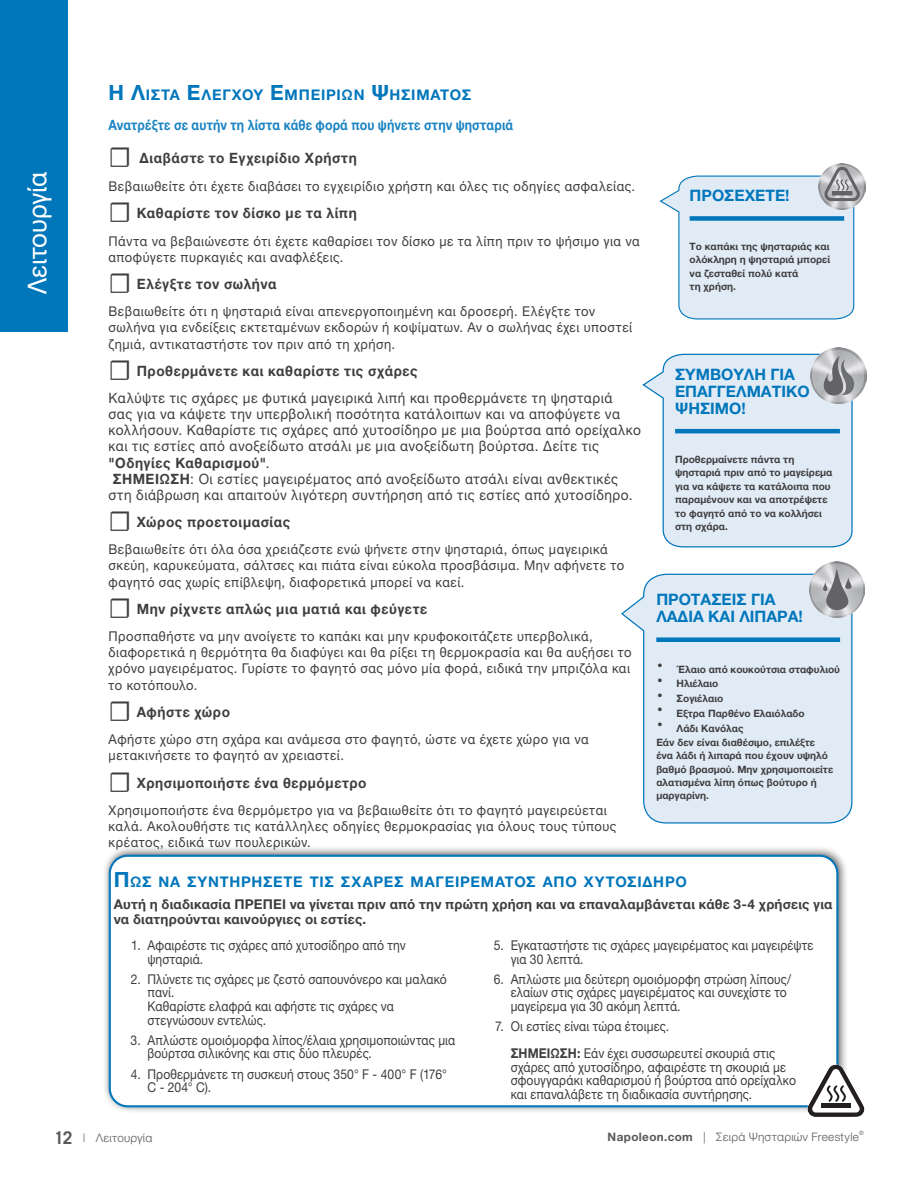
<style>
.page{position:relative;width:919px;height:1188px;background:#fff}
.page>*{position:absolute;margin:0;border:0;box-sizing:border-box;transform-origin:0 0}
.t1{font:25.95px "Helvetica Neue";letter-spacing:-.005em;color:#fff}
.Buble_Tip_Title_with_underline{font:700 15.75px/16.8px "Helvetica Neue";color:#0076bb}
.H2_Title{font:700 14.7px "Helvetica Neue";letter-spacing:.05em;color:#0076bb}
.Text__Checkbox{font:14.25px/16px "Helvetica Neue";letter-spacing:.04em;color:#3e3e3f;scale:.96 1}
.Text__Checkbox-2{font:700 14.25px "Helvetica Neue";letter-spacing:.045em;color:#3e3e3f;scale:.96 1}
.H3_Title{font:700 14.25px "Helvetica Neue";letter-spacing:.015em;color:#1a84c2;scale:.87 1}
.Text__Checkbox-3{font:13.5px/16px "Helvetica Neue";letter-spacing:.035em;color:#3e3e3f;scale:.96 1}
.Text__Checkbox-4{font:13.5px/13.5px "Helvetica Neue";letter-spacing:.01em;color:#3e3e3f;scale:.9 1}
.Text{font:700 13.5px/15px "Helvetica Neue";letter-spacing:.015em;color:#3e3e3f}
.t2{font:300 11.7px "Helvetica Neue";letter-spacing:.02em;color:#57585a}
.Text__Bubble_Tip{font:700 10.2px/13.5px "Helvetica Neue";color:#3e3e3f}
.t3{font:700 10.2px "Trade Gothic LT Std";color:#3e3e3f}
.t4{font:300 5.85px "Helvetica Neue";color:#57585a}
.s1{font-size:21px}
.s2{font-family:"Minion Pro";font-weight:400;font-size:28.5px}
.s3{font-weight:700}
.s4{font-family:"Trade Gothic LT Std";font-weight:700;font-size:17.55px}
.s5{font-family:"Trade Gothic LT Std"}
</style>
<div class="page">
<div style="left:0;top:0;width:67px;height:332px;background:#0076bb"></div>
<img style="left:822px;top:348px;width:43px;height:51px">
<svg style="left:811px;top:350px;width:53px;height:52px"></svg>
<svg style="left:642px;top:353px;width:212px;height:195px"></svg>
<svg style="left:621px;top:573px;width:231px;height:251px"></svg>
<img style="left:809px;top:562px;width:55px;height:56px">
<svg style="left:810px;top:564px;width:53px;height:52px"></svg>
<svg style="left:822px;top:568px;width:29px;height:43px"></svg>
<div style="left:102px;top:845px;width:746px;height:269px;background:#231f20;opacity:.75"></div>
<div style="left:110px;top:856px;width:727px;height:250px;background:#fff;border-radius:18px"></div>
<svg style="left:807px;top:1064px;width:57px;height:53px"></svg>
<div style="left:821px;top:1103px;width:29px;height:5px;background:#231f20"></div>
<div style="left:656px;top:637px;width:184px;height:5px;background:#0076bb"></div>
<img style="left:859px;top:170px;width:6px;height:33px">
<svg style="left:820px;top:165px;width:43px;height:43px"></svg>
<svg style="left:659px;top:163px;width:200px;height:157px"></svg>
<div style="left:832px;top:192px;width:19px;height:3px;border:1px solid #636366"></div>
<h1 class="t1" style="left:19px;top:294px;width:123px;rotate:-90deg">Λειτουργία</h1>
<p class="H2_Title" style="left:108px;top:84px;width:353px"><span class="s1">Η Λ</span>ίστα <span class="s1">Ε</span>λέγχου <span class="s1">Ε</span>μπειριών <span class="s1">Ψ</span>ησίματος</p>
<p class="H3_Title" style="left:108px;top:113px;width:466px">Ανατρέξτε σε αυτήν τη λίστα κάθε φορά που ψήνετε στην ψησταριά</p>
<p class="Text__Checkbox-2" style="left:108px;top:147px;width:260px"><span class="s2">☐</span> Διαβάστε το Εγχειρίδιο Χρήστη</p>
<p class="Text__Checkbox-3" style="left:108px;top:179px;width:550px">Βεβαιωθείτε ότι έχετε διαβάσει το εγχειρίδιο χρήστη και όλες τις οδηγίες ασφαλείας.</p>
<p class="Text__Checkbox-2" style="left:108px;top:202px;width:260px"><span class="s2">☐</span> Καθαρίστε τον δίσκο με τα λίπη</p>
<p class="Text__Checkbox-3" style="left:108px;top:233px;width:555px">Πάντα να βεβαιώνεστε ότι έχετε καθαρίσει τον δίσκο με τα λίπη πριν το ψήσιμο για να αποφύγετε πυρκαγιές και αναφλέξεις.</p>
<p class="Text__Checkbox-2" style="left:108px;top:273px;width:176px"><span class="s2">☐</span> Ελέγξτε τον σωλήνα</p>
<p class="Text__Checkbox-3" style="left:108px;top:304px;width:547px">Βεβαιωθείτε ότι η ψησταριά είναι απενεργοποιημένη και δροσερή. Ελέγξτε τον σωλήνα για ενδείξεις εκτεταμένων εκδορών ή κοψίματων. Αν ο σωλήνας έχει υποστεί ζημιά, αντικαταστήστε τον πριν από τη χρήση.</p>
<p class="Text__Checkbox-2" style="left:108px;top:360px;width:323px"><span class="s2">☐</span> Προθερμάνετε και καθαρίστε τις σχάρες</p>
<p class="Text__Checkbox" style="left:108px;top:391px;width:556px">Καλύψτε τις σχάρες με φυτικά μαγειρικά λιπή και προθερμάνετε τη ψησταριά<br>σας για να κάψετε την υπερβολική ποσότητα κατάλοιπων και να αποφύγετε να κολλήσουν. Καθαρίστε τις σχάρες από χυτοσίδηρο με μια βούρτσα από ορείχαλκο και τις εστίες από ανοξείδωτο ατσάλι με μια ανοξείδωτη βούρτσα. Δείτε τις <span class="s3">"Οδηγίες Καθαρισμού"</span>.<br><span class="s3">ΣΗΜΕΙΩΣΗ</span>: Οι εστίες μαγειρέματος από ανοξείδωτο ατσάλι είναι ανθεκτικές<br>στη διάβρωση και απαιτούν λιγότερη συντήρηση από τις εστίες από χυτοσίδηρο.</p>
<p class="Text__Checkbox-2" style="left:108px;top:511px;width:191px"><span class="s2">☐</span> Χώρος προετοιμασίας</p>
<p class="Text__Checkbox-3" style="left:108px;top:542px;width:538px">Βεβαιωθείτε ότι όλα όσα χρειάζεστε ενώ ψήνετε στην ψησταριά, όπως μαγειρικά σκεύη, καρυκεύματα, σάλτσες και πιάτα είναι εύκολα προσβάσιμα. Μην αφήνετε το φαγητό σας χωρίς επίβλεψη, διαφορετικά μπορεί να καεί.</p>
<p class="Text__Checkbox-2" style="left:108px;top:598px;width:333px"><span class="s2">☐</span> Μην ρίχνετε απλώς μια ματιά και φεύγετε</p>
<p class="Text__Checkbox-3" style="left:108px;top:629px;width:546px">Προσπαθήστε να μην ανοίγετε το καπάκι και μην κρυφοκοιτάζετε υπερβολικά, διαφορετικά η θερμότητα θα διαφύγει και θα ρίξει τη θερμοκρασία και θα αυξήσει το χρόνο μαγειρέματος. Γυρίστε το φαγητό σας μόνο μία φορά, ειδικά την μπριζόλα και το κοτόπουλο.</p>
<p class="Text__Checkbox-2" style="left:108px;top:700px;width:128px"><span class="s2">☐</span> Αφήστε χώρο</p>
<p class="Text__Checkbox-3" style="left:108px;top:732px;width:502px">Αφήστε χώρο στη σχάρα και ανάμεσα στο φαγητό, ώστε να έχετε χώρο για να μετακινήσετε το φαγητό αν χρειαστεί.</p>
<p class="Text__Checkbox-2" style="left:108px;top:771px;width:270px"><span class="s2">☐</span> Χρησιμοποιήστε ένα θερμόμετρο</p>
<p class="Text__Checkbox-3" style="left:108px;top:803px;width:530px">Χρησιμοποιήστε ένα θερμόμετρο για να βεβαιωθείτε ότι το φαγητό μαγειρεύεται καλά. Ακολουθήστε τις κατάλληλες οδηγίες θερμοκρασίας για όλους τους τύπους κρέατος, ειδικά των πουλερικών.</p>
<p class="H2_Title" style="left:114px;top:870px;width:573px"><span class="s1">Π</span>ώς να συντηρήσετε τις σχάρες μαγειρέματος από χυτοσίδηρο</p>
<p class="Text" style="left:114px;top:897px;width:720px">Αυτή η διαδικασία ΠΡΕΠΕΙ να γίνεται πριν από την πρώτη χρήση και να επαναλαμβάνεται κάθε 3-4 χρήσεις για να διατηρούνται καινούργιες οι εστίες.</p>
<p class="Text__Checkbox-4" style="left:147px;top:939px;width:288px;text-indent:-16px">1. Αφαιρέστε τις σχάρες από χυτοσίδηρο από την ψησταριά.</p>
<p class="Text__Checkbox-4" style="left:147px;top:973px;width:334px;text-indent:-17px">2. Πλύνετε τις σχάρες με ζεστό σαπουνόνερο και μαλακό πανί.<br>Καθαρίστε ελαφρά και αφήστε τις σχάρες να στεγνώσουν εντελώς.</p>
<p class="Text__Checkbox-4" style="left:147px;top:1034px;width:343px;text-indent:-17px">3. Απλώστε ομοιόμορφα λίπος/έλαια χρησιμοποιώντας μια βούρτσα σιλικόνης και στις δύο πλευρές.</p>
<p class="Text__Checkbox-4" style="left:147px;top:1068px;width:334px;text-indent:-17px">4. Προθερμάνετε τη συσκευή στους 350° F - 400° F (176°<br>C - 204° C).</p>
<p class="Buble_Tip_Title_with_underline" style="left:689px;top:187px;width:101px">ΠΡΟΣΕΧΕΤΕ!</p>
<p class="Text__Bubble_Tip" style="left:689px;top:240px;width:142px">Το καπάκι της ψησταριάς και ολόκληρη η ψησταριά μπορεί να ζεσταθεί πολύ κατά<br>τη χρήση.</p>
<p class="Buble_Tip_Title_with_underline" style="left:675px;top:366px;width:136px">ΣΥΜΒΟΥΛΗ ΓΙΑ<br>ΕΠΑΓΓΕΛΜΑΤΙΚΟ<br>ΨΗΣΙΜΟ!</p>
<p class="Text__Bubble_Tip" style="left:675px;top:452px;width:159px">Προθερμαίνετε πάντα τη ψησταριά πριν από το μαγείρεμα για να κάψετε τα κατάλοιπα που παραμένουν και να αποτρέψετε το φαγητό από το να κολλήσει στη σχάρα.</p>
<p class="Buble_Tip_Title_with_underline" style="left:656px;top:592px;width:148px">ΠΡΟΤΑΣΕΙΣ ΓΙΑ<br>ΛΑΔΙΑ ΚΑΙ ΛΙΠΑΡΑ!</p>
<p class="t3" style="left:657px;top:659px;width:7px">•</p>
<p class="t3" style="left:657px;top:674px;width:7px">•</p>
<p class="t3" style="left:657px;top:689px;width:7px">•</p>
<p class="t3" style="left:657px;top:703px;width:7px">•</p>
<p class="t3" style="left:657px;top:718px;width:7px">•</p>
<p class="Text__Bubble_Tip" style="left:676px;top:662px;width:165px">Έλαιο από κουκούτσια σταφυλιού</p>
<p class="Text__Bubble_Tip" style="left:676px;top:677px;width:43px">Ηλιέλαιο</p>
<p class="Text__Bubble_Tip" style="left:676px;top:692px;width:48px">Σογιέλαιο</p>
<p class="Text__Bubble_Tip" style="left:676px;top:707px;width:130px">Εξτρα Παρθένο Ελαιόλαδο</p>
<p class="Text__Bubble_Tip" style="left:676px;top:722px;width:69px">Λάδι Κανόλας</p>
<p class="Text__Bubble_Tip" style="left:656px;top:735px;width:178px">Εάν δεν είναι διαθέσιμο, επιλέξτε ένα λάδι ή λιπαρά που έχουν υψηλό βαθμό βρασμού. Μην χρησιμοποιείτε αλατισμένα λίπη όπως βούτυρο ή μαργαρίνη.</p>
<p class="Text__Checkbox-4" style="left:510px;top:939px;width:338px;text-indent:-17px">5. Εγκαταστήστε τις σχάρες μαγειρέματος και μαγειρέψτε για 30 λεπτά.</p>
<p class="Text__Checkbox-4" style="left:510px;top:973px;width:313px;text-indent:-17px">6. Απλώστε μια δεύτερη ομοιόμορφη στρώση λίπους/ ελαίων στις σχάρες μαγειρέματος και συνεχίστε το μαγείρεμα για 30 ακόμη λεπτά.</p>
<p class="Text__Checkbox-4" style="left:510px;top:1014px;width:295px;line-height:27px;text-indent:-16px">7. Οι εστίες είναι τώρα έτοιμες.<br><span class="s3">ΣΗΜΕΙΩΣΗ:</span> Εάν έχει συσσωρευτεί σκουριά στις</p>
<p class="Text__Checkbox-4" style="left:510px;top:1061px;width:318px">σχάρες από χυτοσίδηρο, αφαιρέστε τη σκουριά με σφουγγαράκι καθαρισμού ή βούρτσα από ορείχαλκο και επαναλάβετε τη διαδικασία συντήρησης.</p>
<p class="t2" style="left:54px;top:1129px;width:100px"><span class="s4">12</span> <span class="s5">|</span> Λειτουργία</p>
<p class="t2" style="left:607px;top:1127px;width:253px"><span class="s3">Napoleon.com</span> | Σειρά Ψησταριών Freestyle</p>
<p class="t4" style="left:859px;top:1128px;width:6px">®</p>
</div>
